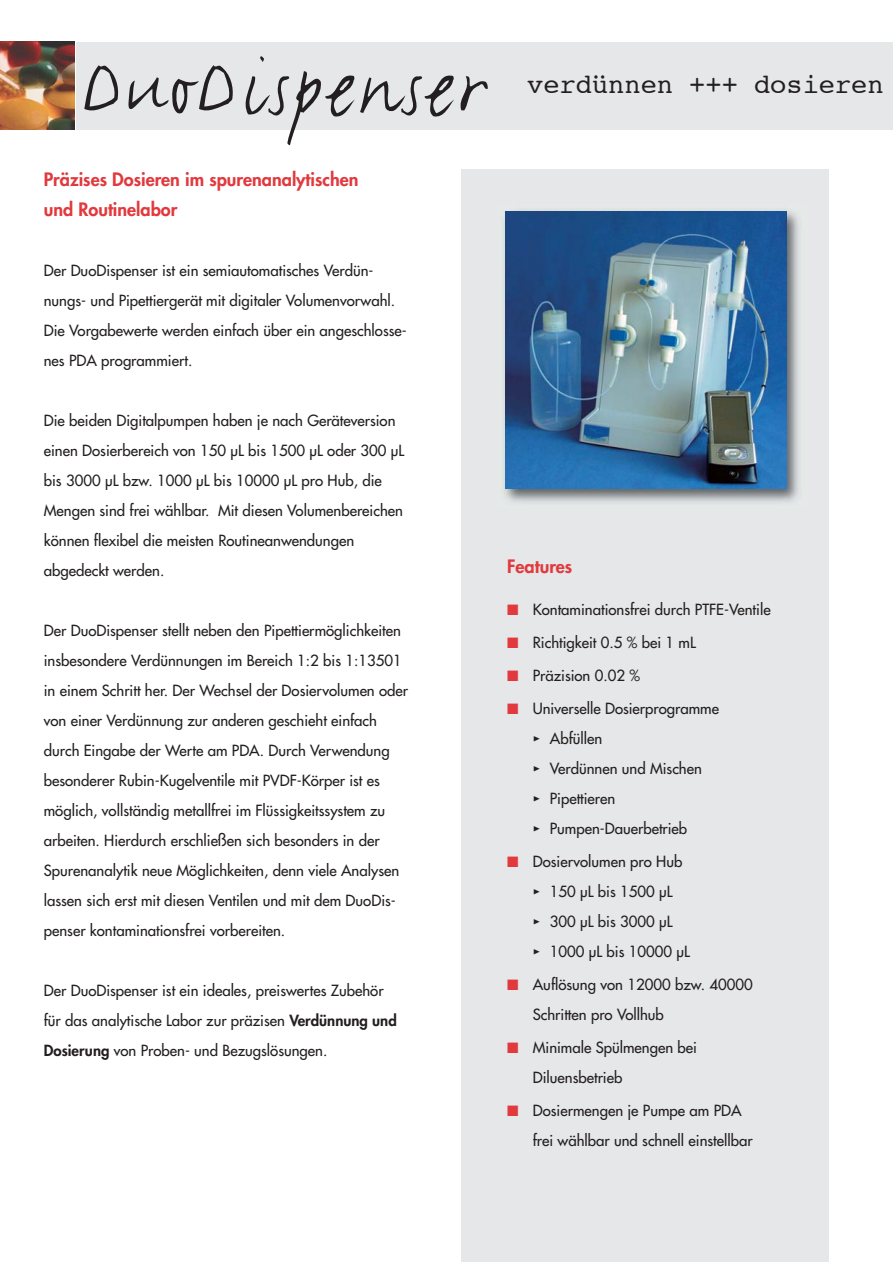
<style>
.page{position:relative;width:893px;height:1263px;background:#fff}
.page>*{position:absolute;margin:0;border:0;box-sizing:border-box;transform-origin:0 0}
.t1{font:93px "FF Justlefthand";letter-spacing:.05em;color:#231f20}
.t2{font:27px "Courier";color:#231f20}
.t3{font:800 18px/30px "Futura";color:#e1393e}
.t4{font:15px/30px "Futura";color:#231f20}
.s1{font-weight:800}
.s2{color:#e1393e}
.s3{font-family:"Meta Plus Normal Caps"}
</style>
<div class="page">
<div style="left:76px;top:42px;width:816px;height:87px;background:#e6e7e8"></div>
<div style="left:461px;top:169px;width:368px;height:1093px;background:#e6e7e8"></div>
<img style="left:0;top:42px;width:75px;height:87px">
<img style="left:504px;top:211px;width:295px;height:291px">
<img style="left:506px;top:212px;width:280px;height:276px">
<h1 class="t1" style="left:82px;top:24px;width:405px">DuoDispenser</h1>
<p class="t3" style="left:44px;top:166px;width:316px">Präzises Dosieren im spurenanalytischen und Routinelabor</p>
<p class="t4" style="left:44px;top:257px;width:364px">Der DuoDispenser ist ein semiautomatisches Verdün&shy;nungs- und Pipettiergerät mit digitaler Volumenvorwahl.<br>Die Vorgabewerte werden einfach über ein angeschlosse&shy;nes PDA programmiert.</p>
<p class="t4" style="left:44px;top:407px;width:362px">Die beiden Digitalpumpen haben je nach Geräteversion einen Dosierbereich von 150 µL bis 1500 µL oder 300 µL bis 3000 µL bzw. 1000 µL bis 10000 µL pro Hub, die Mengen sind frei wählbar. Mit diesen Volumenbereichen können flexibel die meisten Routineanwendungen abgedeckt werden.</p>
<p class="t4" style="left:44px;top:617px;width:366px">Der DuoDispenser stellt neben den Pipettiermöglichkeiten insbesondere Verdünnungen im Bereich 1:2 bis 1:13501 in einem Schritt her. Der Wechsel der Dosiervolumen oder von einer Verdünnung zur anderen geschieht einfach durch Eingabe der Werte am PDA. Durch Verwendung besonderer Rubin-Kugelventile mit PVDF-Körper ist es möglich, vollständig metallfrei im Flüssigkeitssystem zu arbeiten. Hierdurch erschließen sich besonders in der Spurenanalytik neue Möglichkeiten, denn viele Analysen lassen sich erst mit diesen Ventilen und mit dem DuoDis&shy;penser kontaminationsfrei vorbereiten.</p>
<p class="t4" style="left:44px;top:977px;width:355px">Der DuoDispenser ist ein ideales, preiswertes Zubehör für das analytische Labor zur präzisen <span class="s1">Verdünnung und<br>Dosierung</span> von Proben- und Bezugslösungen.</p>
<h2 class="t2" style="left:527px;top:73px;width:358px">verdünnen +++ dosieren</h2>
<p class="t3" style="left:507px;top:553px;width:67px">Features</p>
<p class="t4" style="left:507px;top:595px;width:265px"><span class="s2">■</span> Kontaminationsfrei durch PTFE-Ventile</p>
<p class="t4" style="left:507px;top:628px;width:190px"><span class="s2">■</span> Richtigkeit 0.5 % bei 1 mL</p>
<p class="t4" style="left:507px;top:661px;width:134px"><span class="s2">■</span> Präzision 0.02 %</p>
<p class="t4" style="left:507px;top:694px;width:213px"><span class="s2">■</span> Universelle Dosierprogramme</p>
<p class="t4" style="left:533px;top:724px;width:71px"><span class="s3">•</span> Abfüllen</p>
<p class="t4" style="left:533px;top:754px;width:171px"><span class="s3">•</span> Verdünnen und Mischen</p>
<p class="t4" style="left:533px;top:784px;width:84px"><span class="s3">•</span> Pipettieren</p>
<p class="t4" style="left:533px;top:814px;width:156px"><span class="s3">•</span> Pumpen-Dauerbetrieb</p>
<p class="t4" style="left:507px;top:847px;width:177px"><span class="s2">■</span> Dosiervolumen pro Hub</p>
<p class="t4" style="left:533px;top:877px;width:141px"><span class="s3">•</span> 150 µL bis 1500 µL</p>
<p class="t4" style="left:533px;top:907px;width:141px"><span class="s3">•</span> 300 µL bis 3000 µL</p>
<p class="t4" style="left:533px;top:937px;width:159px"><span class="s3">•</span> 1000 µL bis 10000 µL</p>
<p class="t4" style="left:533px;top:970px;width:221px;text-indent:-26px"><span class="s2">■</span> Auflösung von 12000 bzw. 40000<br>Schritten pro Vollhub</p>
<p class="t4" style="left:533px;top:1033px;width:166px;text-indent:-26px"><span class="s2">■</span> Minimale Spülmengen bei<br>Diluensbetrieb</p>
<p class="t4" style="left:533px;top:1096px;width:221px;text-indent:-26px"><span class="s2">■</span> Dosiermengen je Pumpe am PDA frei wählbar und schnell einstellbar</p>
</div>
